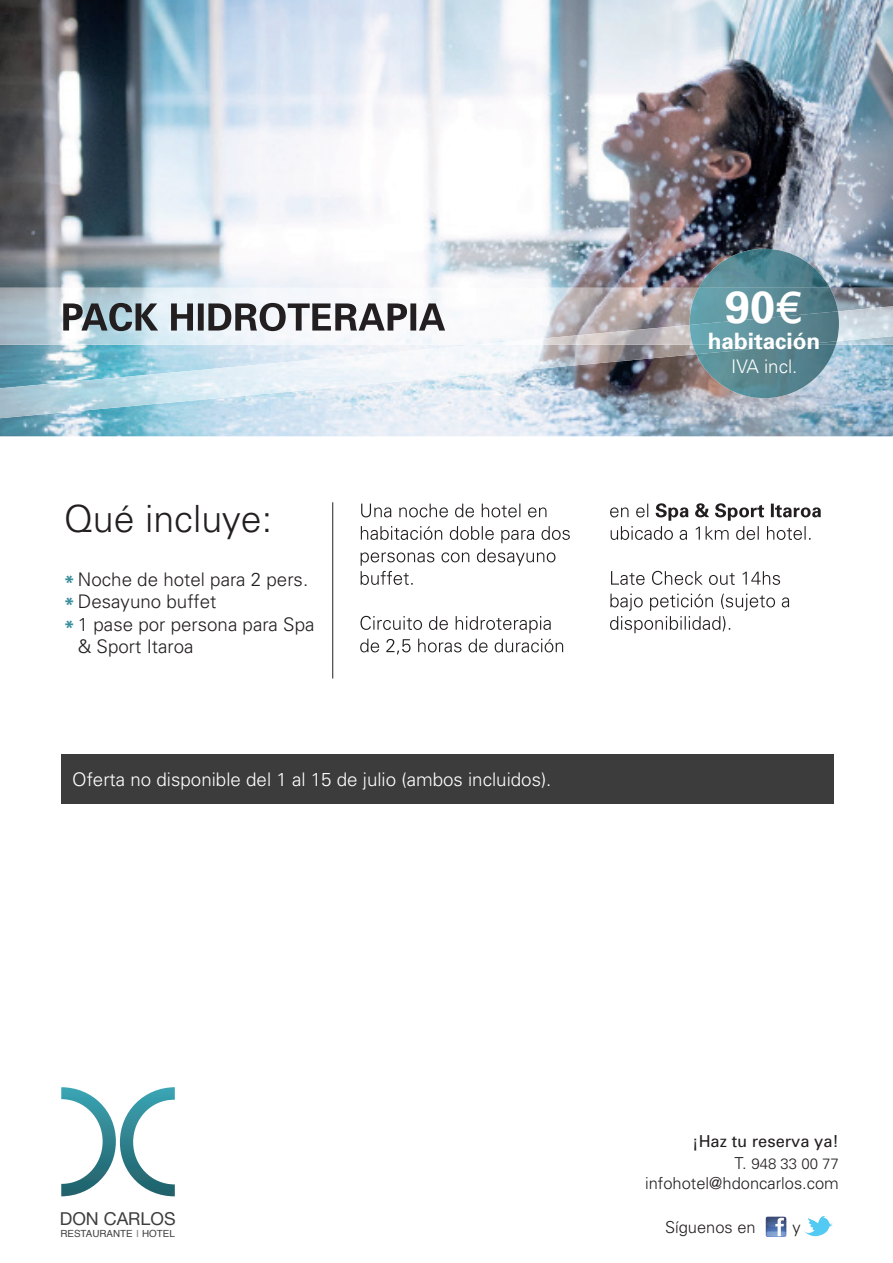
<style>
.page{position:relative;width:893px;height:1263px;background:#fff}
.page>*{position:absolute;margin:0;border:0;box-sizing:border-box;transform-origin:0 0}
.t1{font:700 45px "Univers";color:#fff}
.t2{font:300 37.5px "Univers";color:#231f20}
.t3{font:700 22.5px "Univers";color:#fff}
.t4{font:300 18.75px/22.5px "Univers";color:#231f20}
.t5{font:300 18.75px "Univers";color:#fff}
.t6{font:700 18.75px/22.5px "Univers";color:#368d9b;text-align:justify}
.t7{font:17.85px "Helvetica Neue";color:#3e3e3f}
.t8{font:300 16.5px "Univers";color:#231f20}
.t9{font:16.5px "Univers";color:#231f20}
.t10{font:300 15px "Univers";color:#231f20}
.t11{font:9.9px "Helvetica";color:#3e3e3f}
.s1{font-family:"Gill Sans";font-weight:400}
.s2{color:#808285}
.s3{font-size:16.5px}
</style>
<div class="page">
<img style="left:0;top:0;width:893px;height:436px">
<img style="left:0;top:288px;width:893px;height:57px">
<img style="left:0;top:345px;width:696px;height:73px">
<img style="left:474px;top:306px;width:419px;height:39px">
<svg style="left:610px;top:594px;width:179px;height:39px"></svg>
<svg style="left:611px;top:571px;width:169px;height:14px"></svg>
<svg style="left:610px;top:503px;width:211px;height:37px"></svg>
<svg style="left:360px;top:639px;width:203px;height:15px"></svg>
<svg style="left:360px;top:616px;width:191px;height:17px"></svg>
<svg style="left:361px;top:549px;width:194px;height:36px"></svg>
<svg style="left:361px;top:526px;width:209px;height:17px"></svg>
<svg style="left:361px;top:504px;width:185px;height:13px"></svg>
<svg style="left:61px;top:1087px;width:114px;height:109px"></svg>
<hr style="left:332px;top:502px;width:1px;height:176px;background:#231f20">
<svg style="left:63px;top:303px;width:382px;height:28px"></svg>
<img style="left:696px;top:249px;width:140px;height:149px">
<img style="left:690px;top:288px;width:148px;height:23px">
<img style="left:693px;top:345px;width:106px;height:9px">
<img style="left:690px;top:311px;width:149px;height:34px">
<img style="left:766px;top:1217px;width:20px;height:20px">
<img style="left:804px;top:1216px;width:29px;height:20px">
<div style="left:61px;top:754px;width:772px;height:49px;background:#3c3c3d"></div>
<h2 class="t2" style="left:64px;top:496px;width:210px">Qué incluye:</h2>
<p class="t4" style="left:78px;top:568px;width:238px">Noche de hotel para 2 pers.<br>Desayuno buffet<br>1 pase por persona para Spa &amp; Sport Itaroa</p>
<p class="t6" style="left:64px;top:571px;width:12px">* * *</p>
<p class="t5" style="left:72px;top:768px;width:481px">Oferta no disponible del 1 al 15 de julio (ambos incluidos).</p>
<h1 class="t1" style="left:725px;top:280px;width:79px">90<span class="s1">€</span></h1>
<p class="t3" style="left:708px;top:327px;width:114px">habitación</p>
<p class="t5" style="left:731px;top:356px;width:68px">IVA incl.</p>
<p class="t7" style="left:60px;top:1208px;width:117px">DON CARLOS</p>
<p class="t11" style="left:60px;top:1226px;width:116px">RESTAURANTE <span class="s2">I</span> HOTEL</p>
<p class="t9" style="left:692px;top:1131px;width:148px">¡Haz tu reserva ya!</p>
<p class="t10" style="left:735px;top:1155px;width:106px"><span class="s3">T.</span> 948 33 00 77</p>
<p class="t8" style="left:645px;top:1173px;width:195px">infohotel@hdoncarlos.com</p>
<p class="t8" style="left:665px;top:1217px;width:92px">Síguenos en</p>
<p class="t8" style="left:792px;top:1217px;width:10px">y</p>
</div>
